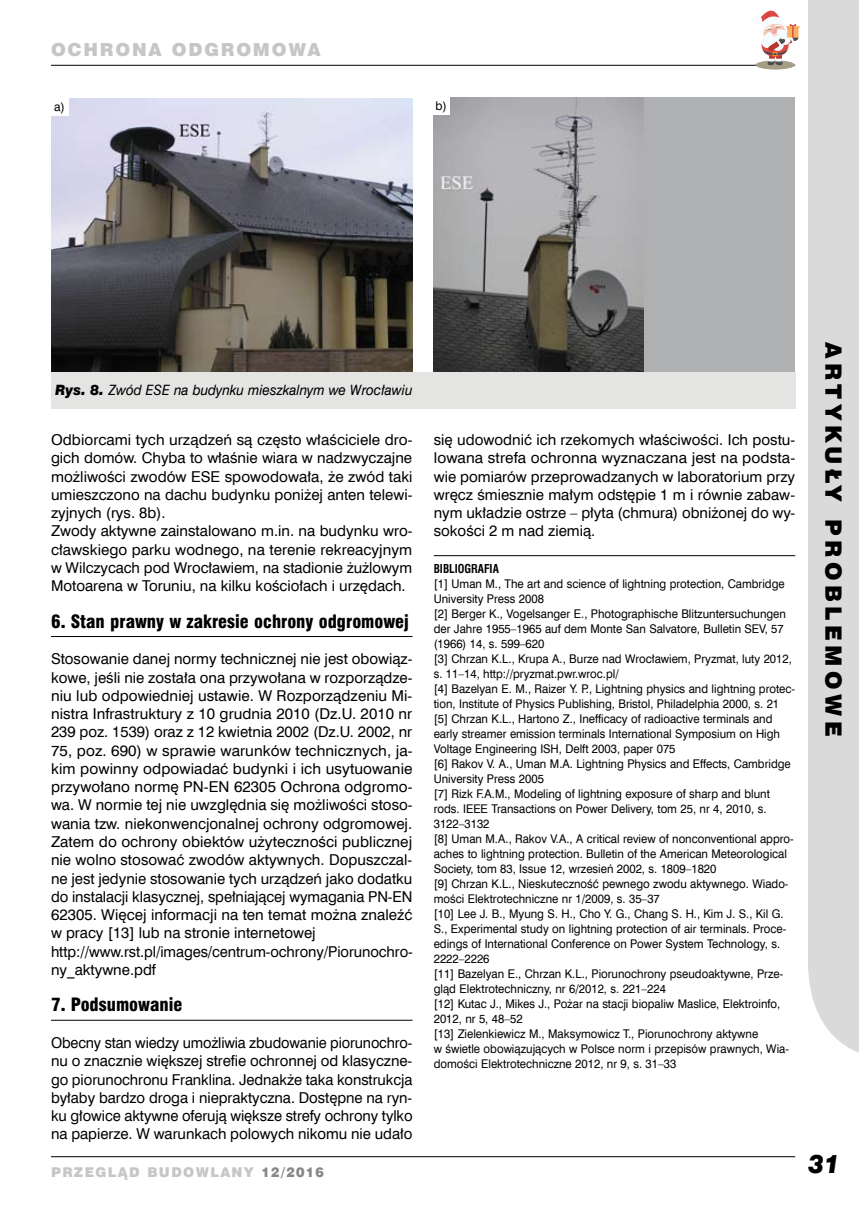
<style>
.page{position:relative;width:859px;height:1212px;background:#fff}
.page>*{position:absolute;margin:0;border:0;box-sizing:border-box;transform-origin:0 0}
.t1{font:italic 25.5px "Swis 721 Blk EU";color:#000;scale:.95 1}
.t2{font:22.5px "Swis 721 Blk EU";letter-spacing:.2em;color:#000}
.t3{font:18px "Swis 721 Blk Cn EU";color:#000}
.t4{font:18px "Swis 721 Blk EU";letter-spacing:.1em;color:#c6c6c6}
.t5{font:15px/18.3px "Swis 721 EU Normal";color:#000}
.t6{font:14.25px "Swis 721 EU Italic";color:#000;scale:.95 1}
.t7{font:13.5px "Swis 721 Blk EU";letter-spacing:.1em;color:#c6c6c6}
.t8{font:12px/15px "Swis 721 EU Normal";color:#000;scale:.95 1}
.t9{font:700 12px "Swis 721 Cn EU";color:#000;scale:.95 1}
.t10{font:12px "Swis 721 EU Normal";color:#000}
.s1{font-family:"Swis 721 Blk EU";font-style:italic}
.s2{color:#878787}
</style>
<div class="page">
<hr style="left:51px;top:1156px;width:744px;height:1px;background:#000">
<hr style="left:51px;top:65px;width:744px;height:1px;background:#000">
<div style="left:808px;top:0;width:51px;height:1053px;background:#dadada"></div>
<div style="left:756px;top:60px;width:39px;height:10px;background:#a69d86;border-radius:50%"></div>
<svg style="left:753px;top:11px;width:46px;height:55px"></svg>
<hr style="left:51px;top:636px;width:361px;height:1px;background:#000">
<hr style="left:51px;top:1020px;width:361px;height:1px;background:#000">
<hr style="left:434px;top:555px;width:361px;height:1px;background:#000">
<div style="left:434px;top:98px;width:361px;height:274px;background:#aeb0b2"></div>
<img style="left:434px;top:98px;width:210px;height:274px">
<img style="left:51px;top:99px;width:361px;height:273px">
<div style="left:51px;top:372px;width:744px;height:36px;background:#e4e4e3"></div>
<div style="left:51px;top:98px;width:17px;height:18px;background:#fff"></div>
<div style="left:433px;top:97px;width:17px;height:18px;background:#fff"></div>
<p class="t4" style="left:51px;top:38px;width:271px">OCHRONA ODGROMOWA</p>
<p class="t10" style="left:54px;top:100px;width:12px">a)</p>
<p class="t10" style="left:436px;top:99px;width:13px">b)</p>
<p class="t6" style="left:55px;top:381px;width:378px"><span class="s1">Rys. 8.</span> Zwód ESE na budynku mieszkalnym we Wrocławiu</p>
<p class="t5" style="left:51px;top:431px;width:363px">Odbiorcami tych urządzeń są często właściciele dro&shy;gich domów. Chyba to właśnie wiara w nadzwyczajne możliwości zwodów ESE spowodowała, że zwód taki umieszczono na dachu budynku poniżej anten telewi&shy;zyjnych (rys. 8b).<br>Zwody aktywne zainstalowano m.in. na budynku wro&shy;cławskiego parku wodnego, na terenie rekreacyjnym w Wilczycach pod Wrocławiem, na stadionie żużlowym Motoarena w Toruniu, na kilku kościołach i urzędach.</p>
<p class="t3" style="left:51px;top:610px;width:359px">6. Stan prawny w zakresie ochrony odgromowej</p>
<p class="t5" style="left:51px;top:650px;width:363px">Stosowanie danej normy technicznej nie jest obowiąz&shy;kowe, jeśli nie została ona przywołana w rozporządze&shy;niu lub odpowiedniej ustawie. W Rozporządzeniu Mi&shy;nistra Infrastruktury z 10 grudnia 2010 (Dz.U. 2010 nr 239 poz. 1539) oraz z 12 kwietnia 2002 (Dz.U. 2002, nr 75, poz. 690) w sprawie warunków technicznych, ja&shy;kim powinny odpowiadać budynki i ich usytuowanie przywołano normę PN-EN 62305 Ochrona odgromo&shy;wa. W normie tej nie uwzględnia się możliwości stoso&shy;wania tzw. niekonwencjonalnej ochrony odgromowej.<br>Zatem do ochrony obiektów użyteczności publicznej nie wolno stosować zwodów aktywnych. Dopuszczal&shy;ne jest jedynie stosowanie tych urządzeń jako dodatku do instalacji klasycznej, spełniającej wymagania PN-EN 62305. Więcej informacji na ten temat można znaleźć w pracy [13] lub na stronie internetowej http://www.rst.pl/images/centrum-ochrony/Piorunochro&shy;ny_aktywne.pdf</p>
<p class="t3" style="left:51px;top:994px;width:133px">7. Podsumowanie</p>
<p class="t5" style="left:51px;top:1034px;width:363px;text-align:justify">Obecny stan wiedzy umożliwia zbudowanie piorunochro&shy;nu o znacznie większej strefie ochronnej od klasyczne&shy;go piorunochronu Franklina. Jednakże taka konstrukcja byłaby bardzo droga i niepraktyczna. Dostępne na ryn&shy;ku głowice aktywne oferują większe strefy ochrony tylko na papierze. W warunkach polowych nikomu nie udało</p>
<p class="t7" style="left:51px;top:1163px;width:275px">PRZEGLĄD BUDOWLANY <span class="s2">12/2016</span></p>
<p class="t5" style="left:434px;top:431px;width:363px;text-align:justify">się udowodnić ich rzekomych właściwości. Ich postu&shy;lowana strefa ochronna wyznaczana jest na podsta&shy;wie pomiarów przeprowadzanych w laboratorium przy wręcz śmiesznie małym odstępie 1 m i równie zabaw&shy;nym układzie ostrze – płyta (chmura) obniżonej do wy&shy;sokości 2 m nad ziemią.</p>
<p class="t9" style="left:434px;top:561px;width:70px">BIBLIOGRAFIA</p>
<p class="t8" style="left:434px;top:576px;width:382px">[1] Uman M., The art and science of lightning protection, Cambridge University Press 2008<br>[2] Berger K., Vogelsanger E., Photographische Blitzuntersuchungen der Jahre 1955–1965 auf dem Monte San Salvatore, Bulletin SEV, 57 (1966) 14, s. 599–620<br>[3] Chrzan K.L., Krupa A., Burze nad Wrocławiem, Pryzmat, luty 2012, s. 11–14, http://pryzmat.pwr.wroc.pl/<br>[4] Bazelyan E. M., Raizer Y. P., Lightning physics and lightning protec&shy;tion, Institute of Physics Publishing, Bristol, Philadelphia 2000, s. 21 [5] Chrzan K.L., Hartono Z., Inefficacy of radioactive terminals and early streamer emission terminals International Symposium on High Voltage Engineering ISH, Delft 2003, paper 075<br>[6] Rakov V. A., Uman M.A. Lightning Physics and Effects, Cambridge University Press 2005<br>[7] Rizk F.A.M., Modeling of lightning exposure of sharp and blunt rods. IEEE Transactions on Power Delivery, tom 25, nr 4, 2010, s.<br>3122–3132<br>[8] Uman M.A., Rakov V.A., A critical review of nonconventional appro&shy;aches to lightning protection. Bulletin of the American Meteorological Society, tom 83, Issue 12, wrzesień 2002, s. 1809–1820<br>[9] Chrzan K.L., Nieskuteczność pewnego zwodu aktywnego. Wiado&shy;mości Elektrotechniczne nr 1/2009, s. 35–37<br>[10] Lee J. B., Myung S. H., Cho Y. G., Chang S. H., Kim J. S., Kil G.<br>S., Experimental study on lightning protection of air terminals. Proce&shy;edings of International Conference on Power System Technology, s.<br>2222–2226<br>[11] Bazelyan E., Chrzan K.L., Piorunochrony pseudoaktywne, Prze&shy;gląd Elektrotechniczny, nr 6/2012, s. 221–224<br>[12] Kutac J., Mikes J., Pożar na stacji biopaliw Maslice, Elektroinfo, 2012, nr 5, 48–52<br>[13] Zielenkiewicz M., Maksymowicz T., Piorunochrony aktywne<br>w świetle obowiązujących w Polsce norm i przepisów prawnych, Wia&shy;domości Elektrotechniczne 2012, nr 9, s. 31–33</p>
<h2 class="t2" style="left:848px;top:342px;width:395px;rotate:90deg">ARTYKUŁY PROBLEMOWE</h2>
<h1 class="t1" style="left:808px;top:1147px;width:35px">31</h1>
</div>
